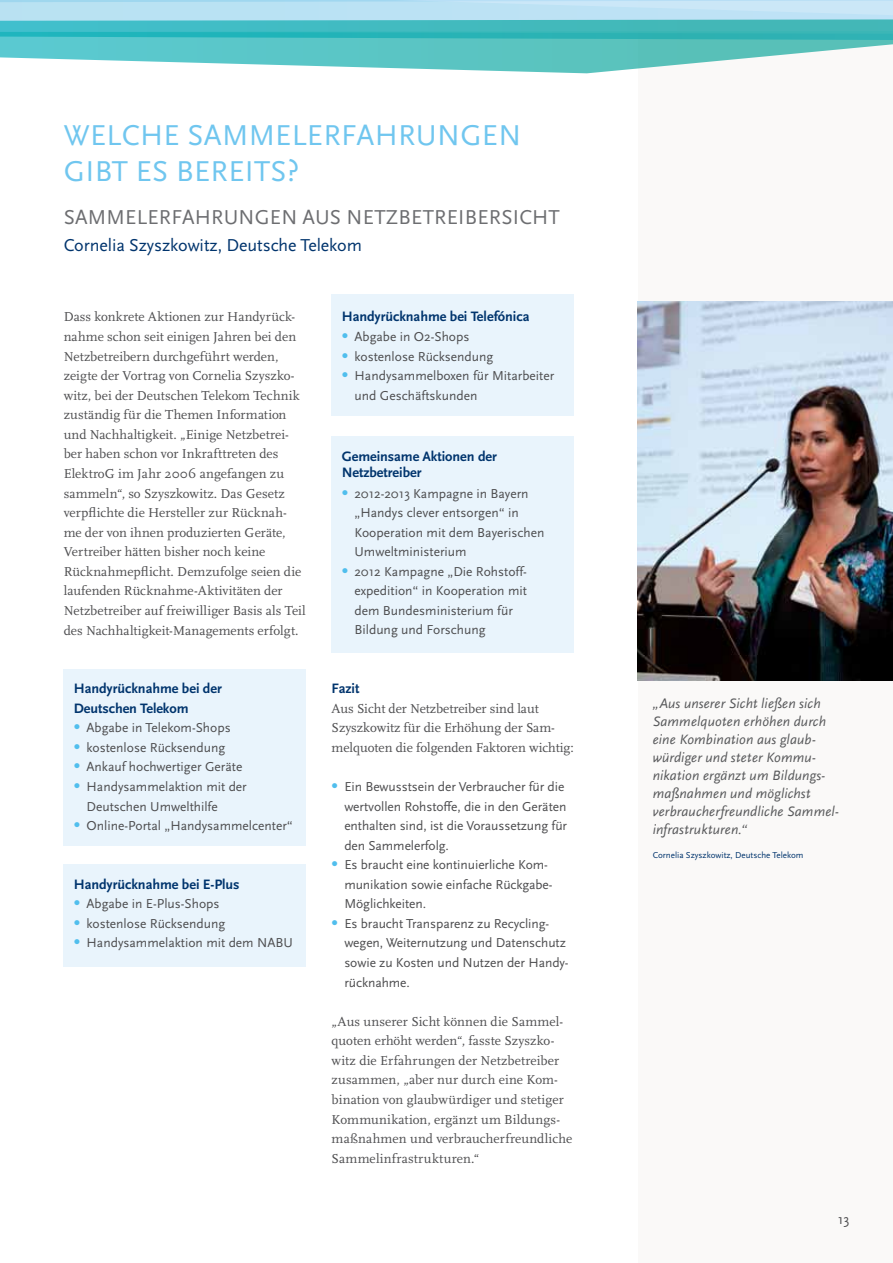
<style>
.page{position:relative;width:893px;height:1263px;background:#fff}
.page>*{position:absolute;margin:0;border:0;box-sizing:border-box;transform-origin:0 0}
.t1{font:30px/36px "Scala Sans Pro";letter-spacing:.01em;color:#70c6ef}
.t2{font:21px "Scala Sans Pro";letter-spacing:.01em;color:#6d6e71}
.t3{font:18px "Scala Sans Pro";letter-spacing:-.005em;color:#00346d}
.t4{font:italic 14.25px/18px "Scala Sans LF";letter-spacing:.01em;color:#58595b}
.t5{font:700 14.25px/19.5px "Scala Sans Pro";letter-spacing:-.005em;color:#00346d}
.t6{font:14.25px "Scala Sans Pro";color:#4d4d4f}
.t7{font:13.5px/19.5px "Scala Pro";color:#4d4d4f}
.t8{font:13.5px/19.5px "Scala Sans Pro";color:#4d4d4f}
.t9{font:9px "Scala Sans Pro";color:#00346d}
</style>
<div class="page">
<div style="left:638px;top:0;width:255px;height:1263px;background:#faf9f8"></div>
<svg style="left:0;top:0;width:893px;height:19px"></svg>
<svg style="left:0;top:19px;width:893px;height:54px"></svg>
<div style="left:332px;top:294px;width:242px;height:121px;background:#e9f4fc"></div>
<div style="left:332px;top:436px;width:242px;height:217px;background:#e9f4fc"></div>
<img style="left:638px;top:302px;width:255px;height:378px">
<div style="left:64px;top:865px;width:242px;height:102px;background:#e9f4fc"></div>
<div style="left:64px;top:670px;width:242px;height:176px;background:#e9f4fc"></div>
<h1 class="t1" style="left:64px;top:118px;width:452px">Welche Sammelerfahrungen gibt es bereits?</h1>
<h2 class="t2" style="left:64px;top:205px;width:498px">Sammelerfahrungen aus Netzbetreibersicht</h2>
<h3 class="t3" style="left:64px;top:234px;width:300px">Cornelia Szyszkowitz, Deutsche Telekom</h3>
<p class="t7" style="left:64px;top:307px;width:244px">Dass konkrete Aktionen zur Handyrück&shy;nahme schon seit einigen Jahren bei den Netzbetreibern durchgeführt werden, zeigte der Vortrag von Cornelia Szyszko&shy;witz, bei der Deutschen Telekom Technik zuständig für die Themen Information und Nachhaltigkeit. „Einige Netzbetrei&shy;ber haben schon vor Inkrafttreten des ElektroG im Jahr 2006 angefangen zu sammeln“, so Szyszkowitz. Das Gesetz verpflichte die Hersteller zur Rücknah&shy;me der von ihnen produzierten Geräte, Vertreiber hätten bisher noch keine Rücknahmepflicht. Demzufolge seien die laufenden Rücknahme-Aktivitäten der Netzbetreiber auf freiwilliger Basis als Teil des Nachhaltigkeit-Managements erfolgt.</p>
<p class="t5" style="left:74px;top:679px;width:150px">Handyrücknahme bei der<br>Deutschen Telekom</p>
<p class="t8" style="left:74px;top:718px;width:158px"><sup>●</sup> Abgabe in Telekom-Shops</p>
<p class="t8" style="left:74px;top:738px;width:153px"><sup>●</sup> kostenlose Rücksendung</p>
<p class="t8" style="left:74px;top:757px;width:170px"><sup>●</sup> Ankauf hochwertiger Geräte</p>
<p class="t8" style="left:74px;top:777px;width:175px"><sup>●</sup> H andysammelaktion mit der<br>Deutschen U mwelthilfe</p>
<p class="t8" style="left:74px;top:816px;width:220px"><sup>●</sup> Online-Portal „H andysammelcenter“</p>
<p class="t5" style="left:74px;top:874px;width:167px">Handyrücknahme bei E-Plus</p>
<p class="t8" style="left:74px;top:894px;width:147px"><sup>●</sup> Abgabe in E-Plus-Shops</p>
<p class="t8" style="left:74px;top:914px;width:153px"><sup>●</sup> kostenlose Rücksendung</p>
<p class="t8" style="left:74px;top:933px;width:203px"><sup>●</sup> H andysammelaktion mit dem NABU</p>
<p class="t5" style="left:342px;top:307px;width:189px">Handyrücknahme bei Telefónica</p>
<p class="t8" style="left:342px;top:327px;width:129px"><sup>●</sup> Abgabe in O2-Shops</p>
<p class="t8" style="left:342px;top:346px;width:153px"><sup>●</sup> kostenlose Rücksendung</p>
<p class="t8" style="left:354px;top:366px;width:201px;text-indent:-13px"><sup>●</sup> H andysammelboxen für M itarbeiter und Geschäftskunden</p>
<p class="t5" style="left:342px;top:448px;width:157px;line-height:16.5px">Gemeinsame Aktionen der<br>N etzbetreiber</p>
<p class="t8" style="left:354px;top:483px;width:191px;text-indent:-13px"><sup>●</sup> 2012-2013 Kampagne in Bayern „H andys clever entsorgen“ in<br>Kooperation mit dem Bayerischen<br>U mweltministerium</p>
<p class="t8" style="left:354px;top:562px;width:174px;text-indent:-13px"><sup>●</sup> 2012 Kampagne „Die Rohstoff&shy;expedition“ in Kooperation mit dem Bundesministerium für<br>Bildung und Forschung</p>
<p class="t5" style="left:332px;top:679px;width:29px">Fazit</p>
<p class="t7" style="left:332px;top:699px;width:244px">Aus Sicht der Netzbetreiber sind laut<br>Szyszkowitz für die Erhöhung der Sam&shy;melquoten die folgenden Faktoren wichtig:</p>
<p class="t8" style="left:344px;top:777px;width:224px;text-indent:-13px"><sup>●</sup> Ein Bewusstsein der Verbraucher für die wertvollen Rohstoffe, die in den Geräten enthalten sind, ist die Voraussetzung für den Sammelerfolg.</p>
<p class="t8" style="left:344px;top:855px;width:210px;text-indent:-13px"><sup>●</sup> Es braucht eine kontinuierliche Kom&shy;munikation sowie einfache Rückgabe-<br>M öglichkeiten.</p>
<p class="t8" style="left:344px;top:914px;width:226px;text-indent:-13px"><sup>●</sup> Es braucht Transparenz zu Recycling&shy;wegen, Weiternutzung und Datenschutz sowie zu Kosten und Nutzen der H andy&shy;rücknahme.</p>
<p class="t7" style="left:332px;top:1012px;width:242px">„Aus unserer Sicht können die Sammel&shy;quoten erhöht werden“, fasste Szyszko&shy;witz die Erfahrungen der Netzbetreiber zusammen, „aber nur durch eine Kom&shy;bination von glaubwürdiger und stetiger Kommunikation, ergänzt um Bildungs&shy;maßnahmen und verbraucherfreundliche Sammelinfrastrukturen.“</p>
<p class="t4" style="left:653px;top:695px;width:188px">„Aus unserer Sicht ließen sich<br>Sammelquoten erhöhen durch eine Kombination aus glaub&shy;würdiger und steter Kommu&shy;nikation ergänzt um Bildungs&shy;maßnahmen und möglichst verbraucherfreundliche Sammel&shy;infrastrukturen.“</p>
<p class="t9" style="left:653px;top:850px;width:152px">Cornelia Szyszkowitz, Deutsche Telekom</p>
<p class="t6" style="left:838px;top:1211px;width:13px">13</p>
</div>
